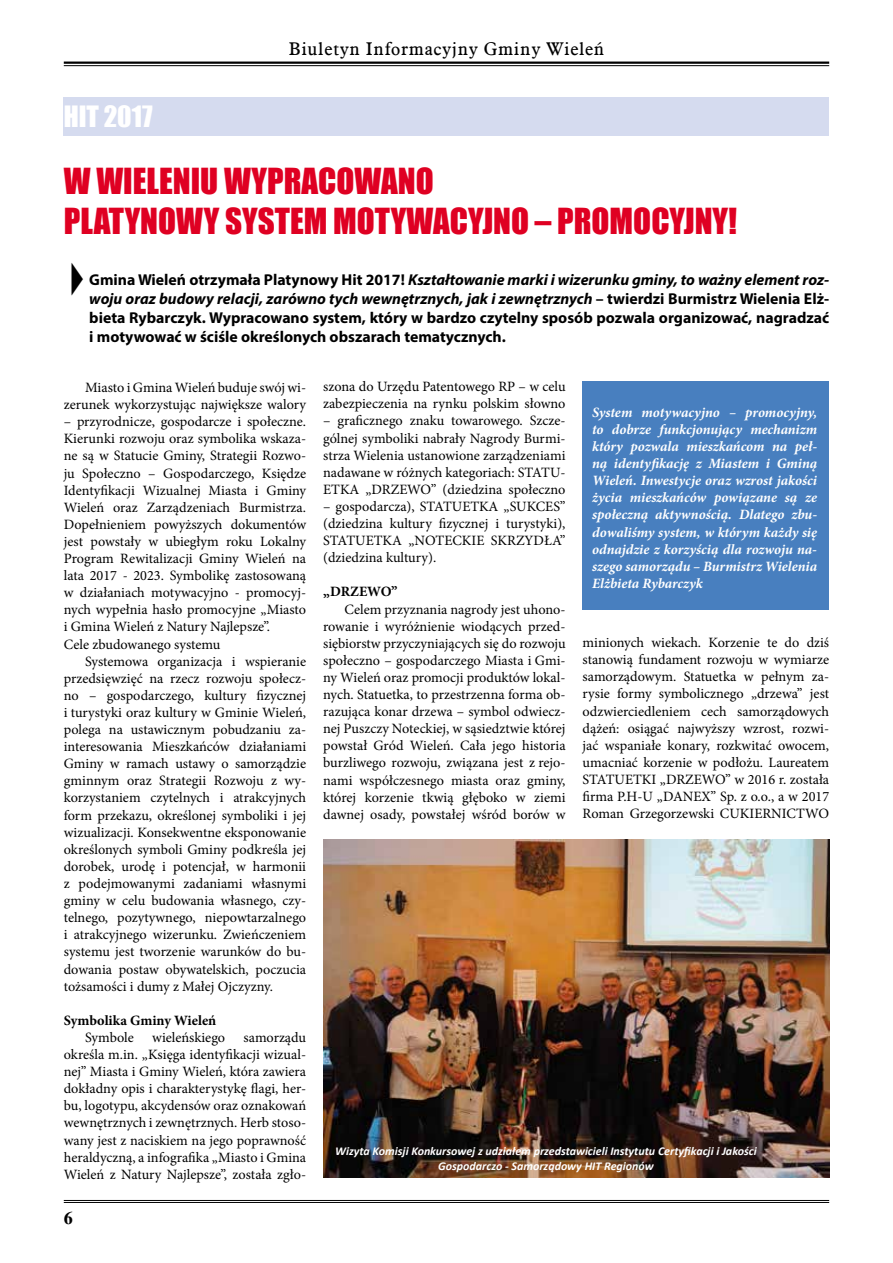
<style>
.page{position:relative;width:893px;height:1263px;background:#fff}
.page>*{position:absolute;margin:0;border:0;box-sizing:border-box;transform-origin:0 0}
.t1{font:33px/39.6px "Impact";color:#df0022}
.t2{font:27px "Impact";color:#fff}
.t3{font:18px "Aldine 721 EU";letter-spacing:.04em;color:#000}
.t4{font:700 18px "Dutch 801 EU";color:#000}
.t5{font:700 15.75px/18.9px "Myriad Pro";color:#000;text-align:justify}
.t6{font:14.25px/17.1px "Minion Pro";color:#000;text-align:justify}
.t7{font:italic 700 14.25px/17.1px "Minion Pro";color:#fff;text-align:justify}
.t8{font:700 14.25px "Minion Pro";color:#000}
.t9{font:italic 700 12px/14.4px "Calibri";color:#fff;text-align:center}
.s1{font-style:italic}
</style>
<div class="page">
<hr style="left:64px;top:62px;width:765px;height:2px;background:#000">
<hr style="left:64px;top:65px;width:765px;height:1px;background:#000">
<hr style="left:64px;top:1200px;width:765px;height:1px;background:#000">
<hr style="left:64px;top:1202px;width:765px;height:1px;background:#000">
<img style="left:323px;top:840px;width:506px;height:338px">
<div style="left:583px;top:382px;width:246px;height:228px;background:#487fbf"></div>
<div style="left:64px;top:98px;width:765px;height:38px;background:#d5dbef"></div>
<h2 class="t2" style="left:64px;top:96px;width:90px">HIT 2017</h2>
<p class="t3" style="left:289px;top:38px;width:317px">Biuletyn Informacyjny Gminy Wieleń</p>
<h1 class="t1" style="left:64px;top:160px;width:675px">W WIELENIU WYPRACOWANO<br>PLATYNOWY SYSTEM MOTYWACYJNO – PROMOCYJNY!</h1>
<p class="t5" style="left:89px;top:270px;width:741px">Gmina Wieleń otrzymała Platynowy Hit 2017! <span class="s1">Kształtowanie marki i wizerunku gminy, to ważny element roz&shy;woju oraz budowy relacji, zarówno tych wewnętrznych, jak i zewnętrznych</span> – twierdzi Burmistrz Wielenia Elż&shy;bieta Rybarczyk. Wypracowano system, który w bardzo czytelny sposób pozwala organizować, nagradzać i motywować w ściśle określonych obszarach tematycznych.</p>
<p class="t6" style="left:323px;top:378px;width:244px">szona do Urzędu Patentowego RP – w celu zabezpieczenia na rynku polskim słowno</p>
<p class="t6" style="left:323px;top:412px;width:244px">– graficznego znaku towarowego. Szcze&shy;gólnej symboliki nabrały Nagrody Burmi&shy;strza Wielenia ustanowione zarządzeniami nadawane w różnych kategoriach: STATU-ETKA „DRZEWO” (dziedzina społeczno</p>
<p class="t6" style="left:323px;top:498px;width:244px">– gospodarcza), STATUETKA „SUKCES” (dziedzina kultury fizycznej i turystyki), STATUETKA „NOTECKIE SKRZYDŁA” (dziedzina kultury).</p>
<p class="t8" style="left:323px;top:582px;width:76px">„DRZEWO”</p>
<p class="t6" style="left:323px;top:600px;width:244px;text-indent:21px">Celem przyznania nagrody jest uhono&shy;rowanie i wyróżnienie wiodących przed&shy;siębiorstw przyczyniających się do rozwoju społeczno – gospodarczego Miasta i Gmi&shy;ny Wieleń oraz promocji produktów lokal&shy;nych. Statuetka, to przestrzenna forma ob&shy;razująca konar drzewa – symbol odwiecz&shy;nej Puszczy Noteckiej, w sąsiedztwie której powstał Gród Wieleń. Cała jego historia burzliwego rozwoju, związana jest z rejo&shy;nami współczesnego miasta oraz gminy, której korzenie tkwią głęboko w ziemi dawnej osady, powstałej wśród borów w</p>
<p class="t6" style="left:64px;top:379px;width:244px;text-align:right">Miasto i Gmina Wieleń buduje swój wi&shy;zerunek wykorzystując największe walory</p>
<p class="t6" style="left:64px;top:413px;width:244px;text-align:left">– przyrodnicze, gospodarcze i społeczne.<br>Kierunki rozwoju oraz symbolika wskaza&shy;ne są w Statucie Gminy, Strategii Rozwo&shy;ju Społeczno – Gospodarczego, Księdze Identyfikacji Wizualnej Miasta i Gminy Wieleń oraz Zarządzeniach Burmistrza.<br>Dopełnieniem powyższych dokumentów jest powstały w ubiegłym roku Lokalny Program Rewitalizacji Gminy Wieleń na lata 2017 - 2023. Symbolikę zastosowaną w działaniach motywacyjno - promocyj&shy;nych wypełnia hasło promocyjne „Miasto i Gmina Wieleń z Natury Najlepsze”.<br>Cele zbudowanego systemu</p>
<p class="t6" style="left:64px;top:653px;width:244px;text-indent:21px">Systemowa organizacja i wspieranie przedsięwzięć na rzecz rozwoju społecz&shy;no – gospodarczego, kultury fizycznej i turystyki oraz kultury w Gminie Wieleń, polega na ustawicznym pobudzaniu za&shy;interesowania Mieszkańców działaniami Gminy w ramach ustawy o samorządzie gminnym oraz Strategii Rozwoju z wy&shy;korzystaniem czytelnych i atrakcyjnych form przekazu, określonej symboliki i jej wizualizacji. Konsekwentne eksponowanie określonych symboli Gminy podkreśla jej dorobek, urodę i potencjał, w harmonii z podejmowanymi zadaniami własnymi gminy w celu budowania własnego, czy&shy;telnego, pozytywnego, niepowtarzalnego i atrakcyjnego wizerunku. Zwieńczeniem systemu jest tworzenie warunków do bu&shy;dowania postaw obywatelskich, poczucia tożsamości i dumy z Małej Ojczyzny.</p>
<p class="t8" style="left:64px;top:1010px;width:154px">Symbolika Gminy Wieleń</p>
<p class="t6" style="left:85px;top:1029px;width:50px">Symbole</p>
<p class="t6" style="left:152px;top:1029px;width:74px">wieleńskiego</p>
<p class="t7" style="left:592px;top:403px;width:227px">System motywacyjno – promocyjny, to dobrze funkcjonujący mechanizm który pozwala mieszkańcom na peł&shy;ną identyfikację z Miastem i Gminą Wieleń. Inwestycje oraz wzrost jakości życia mieszkańców powiązane są ze społeczną aktywnością. Dlatego zbu&shy;dowaliśmy system, w którym każdy się odnajdzie z korzyścią dla rozwoju na&shy;szego samorządu – Burmistrz Wielenia Elżbieta Rybarczyk</p>
<p class="t6" style="left:583px;top:634px;width:248px">minionych wiekach. Korzenie te do dziś stanowią fundament rozwoju w wymiarze samorządowym. Statuetka w pełnym za&shy;rysie formy symbolicznego „drzewa” jest odzwierciedleniem cech samorządowych dążeń: osiągać najwyższy wzrost, rozwi&shy;jać wspaniałe konary, rozkwitać owocem, umacniać korzenie w podłożu. Laureatem STATUETKI „DRZEWO” w 2016 r. została firma P.H-U „DANEX” Sp. z o.o., a w 2017<br>Roman Grzegorzewski CUKIERNICTWO</p>
<p class="t6" style="left:64px;top:1029px;width:244px;text-indent:180px">samorządu określa m.in. „Księga identyfikacji wizual&shy;nej” Miasta i Gminy Wieleń, która zawiera dokładny opis i charakterystykę flagi, her&shy;bu, logotypu, akcydensów oraz oznakowań wewnętrznych i zewnętrznych. Herb stoso&shy;wany jest z naciskiem na jego poprawność heraldyczną, a infografika „Miasto i Gmina Wieleń z Natury Najlepsze”, została zgło-</p>
<p class="t9" style="left:335px;top:1143px;width:423px">Wizyta Komisji Konkursowej z udziałem przedstawicieli Instytutu Certyfikacji i Jakości<br>Gospodarczo - Samorządowy HIT Regionów</p>
<p class="t4" style="left:64px;top:1207px;width:10px">6</p>
</div>
